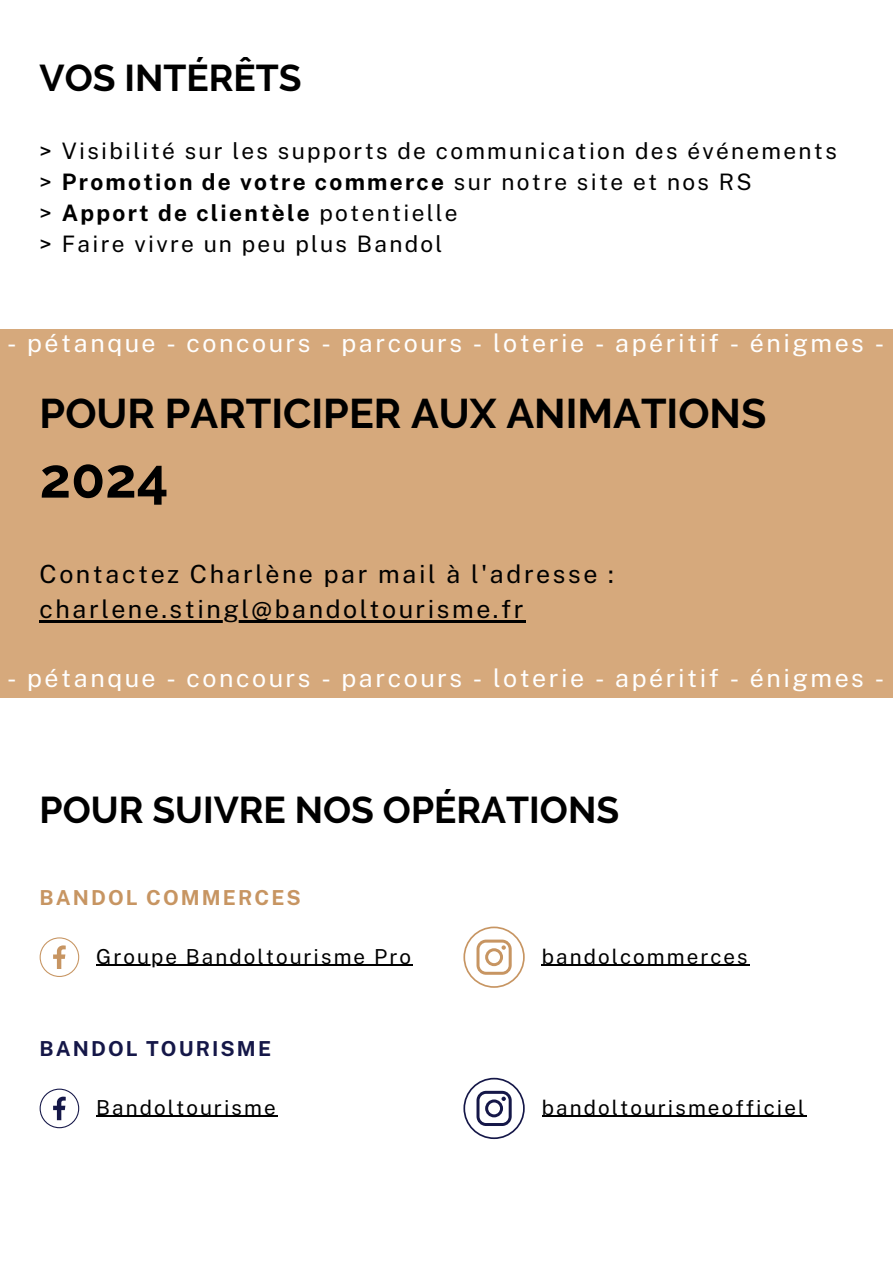
<style>
.page{position:relative;width:893px;height:1264px;background:#fff}
.page>*{position:absolute;margin:0;border:0;box-sizing:border-box;transform-origin:0 0}
.t1{font:700 55.65px "Raleway";color:#000}
.t2{font:700 41.25px "Raleway";color:#000}
.t3{font:700 37.2px "Raleway";color:#000}
.t4{font:25.05px "Public Sans";letter-spacing:.1em;color:#fff}
.t5{font:25.05px "Public Sans";letter-spacing:.1em;color:#000}
.t6{font:22.65px/30.9px "Public Sans";letter-spacing:.1em;color:#000}
.t7{font:20.7px "Public Sans";letter-spacing:.1em;color:#000}
.t8{font:700 20.7px "Public Sans";letter-spacing:.1em;color:#c79562}
.t9{font:700 20.7px "Public Sans";letter-spacing:.1em;color:#151748}
.s1{font-weight:700}
</style>
<div class="page">
<div style="left:0;top:329px;width:892px;height:368px;background:#d6a97c"></div>
<svg style="left:40px;top:937px;width:39px;height:40px"></svg>
<svg style="left:463px;top:926px;width:61px;height:61px"></svg>
<hr style="left:96px;top:964px;width:317px;height:1px;background:#000">
<hr style="left:541px;top:964px;width:208px;height:1px;background:#000">
<svg style="left:40px;top:1088px;width:39px;height:40px"></svg>
<svg style="left:463px;top:1077px;width:61px;height:62px"></svg>
<hr style="left:96px;top:1115px;width:182px;height:1px;background:#000">
<hr style="left:541px;top:1115px;width:265px;height:1px;background:#000">
<hr style="left:40px;top:620px;width:486px;height:2px;background:#000">
<h2 class="t3" style="left:40px;top:56px;width:263px">VOS INTÉRÊTS</h2>
<h3 class="t6" style="left:40px;top:135px;width:798px">&gt; Visibilité sur les supports de communication des événements &gt; <span class="s1">Promotion de votre commerce</span> sur notre site et nos RS<br>&gt; <span class="s1">Apport de clientèle</span> potentielle<br>&gt; Faire vivre un peu plus Bandol</h3>
<p class="t4" style="left:7px;top:329px;width:878px">- pétanque - concours - parcours - loterie - apéritif - énigmes -</p>
<p class="t2" style="left:40px;top:389px;width:728px">POUR PARTICIPER AUX ANIMATIONS</p>
<h4 class="t1" style="left:40px;top:445px;width:130px">2024</h4>
<p class="t5" style="left:40px;top:559px;width:575px">Contactez Charlène par mail à l'adresse :</p>
<h4 class="t5" style="left:40px;top:594px;width:485px">charlene.stingl@bandoltourisme.fr</h4>
<p class="t4" style="left:7px;top:663px;width:878px">- pétanque - concours - parcours - loterie - apéritif - énigmes -</p>
<p class="t3" style="left:40px;top:788px;width:581px">POUR SUIVRE NOS OPÉRATIONS</p>
<h2 class="t8" style="left:40px;top:885px;width:263px">BANDOL COMMERCES</h2>
<h3 class="t7" style="left:96px;top:943px;width:316px">Groupe Bandoltourisme Pro</h3>
<h3 class="t7" style="left:541px;top:943px;width:207px">bandolcommerces</h3>
<h2 class="t9" style="left:40px;top:1036px;width:233px">BANDOL TOURISME</h2>
<h1 class="t7" style="left:96px;top:1095px;width:181px">Bandoltourisme</h1>
<h3 class="t7" style="left:541px;top:1095px;width:264px">bandoltourismeofficiel</h3>
</div>
